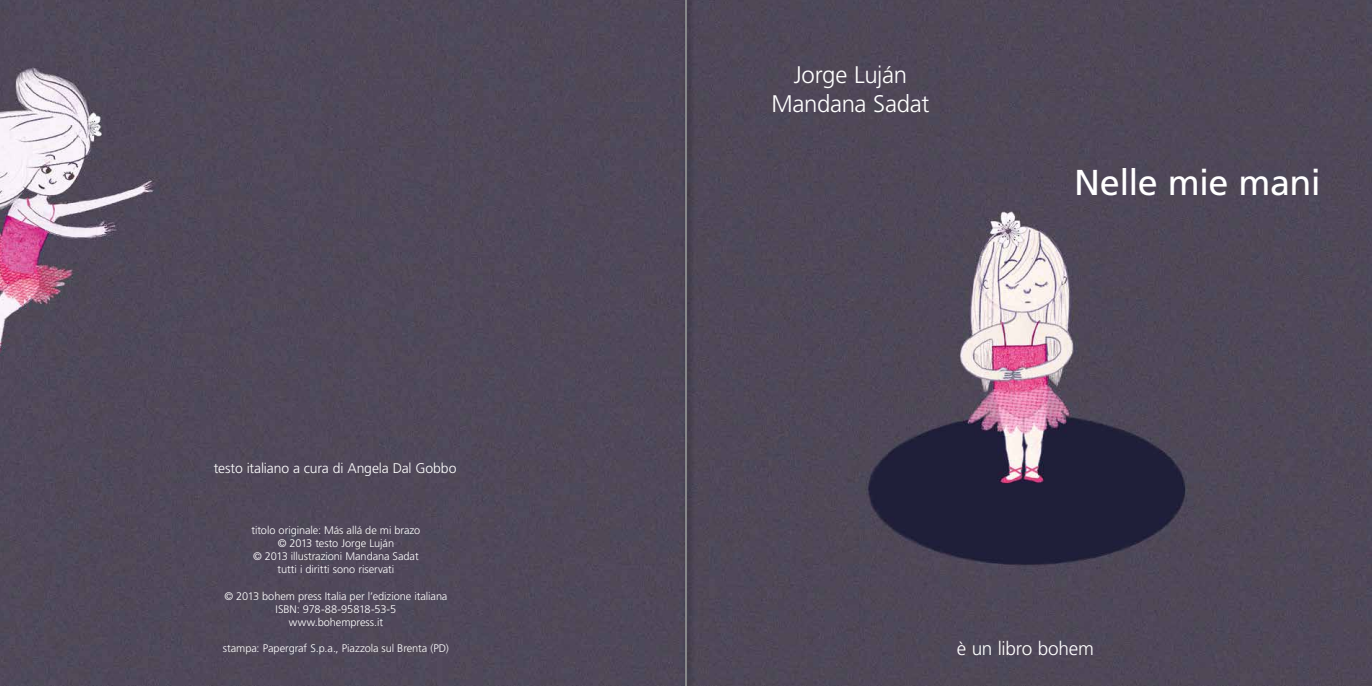
<style>
.page{position:relative;width:1372px;height:686px;background:#fff}
.page>*{position:absolute;margin:0;border:0;box-sizing:border-box;transform-origin:0 0}
.t1{font:36px "Frutiger LT Std";letter-spacing:-.015em;color:#fff}
.t2{font:300 24px/28.8px "Frutiger LT Std";letter-spacing:-.015em;color:#fff;text-align:center}
.t3{font:300 19px "Frutiger LT Std";letter-spacing:-.015em;color:#fff}
.t4{font:300 14px "Frutiger LT Std";letter-spacing:-.015em;color:#fff}
.t5{font:300 11px/13.2px "Frutiger LT Std";letter-spacing:-.005em;color:#fff;text-align:center}
</style>
<div class="page">
<img style="left:695px;top:0;width:677px;height:686px">
<div style="left:0;top:0;width:683px;height:686px;background:#50485a"></div>
<div style="left:683px;top:0;width:12px;height:686px;background:#474150"></div>
<svg style="left:685px;top:0;width:2px;height:686px"></svg>
<p class="t4" style="left:214px;top:460px;width:244px">testo italiano a cura di Angela Dal Gobbo</p>
<p class="t5" style="left:252px;top:523px;width:170px">titolo originale: Más allá de mi brazo © 2013 testo Jorge Luján<br>© 2013 illustrazioni Mandana Sadat tutti i diritti sono riservati</p>
<p class="t5" style="left:224px;top:589px;width:225px">© 2013 bohem press Italia per l’edizione italiana<br>ISBN: 978-88-95818-53-5<br>www.bohempress.it</p>
<p class="t5" style="left:223px;top:642px;width:228px">stampa: Papergraf S.p.a., Piazzola sul Brenta (PD)</p>
<h2 class="t2" style="left:771px;top:61px;width:159px">Jorge Luján<br>Mandana Sadat</h2>
<h1 class="t1" style="left:1074px;top:161px;width:248px">Nelle mie mani</h1>
<h3 class="t3" style="left:957px;top:638px;width:139px">è un libro bohem</h3>
</div>
